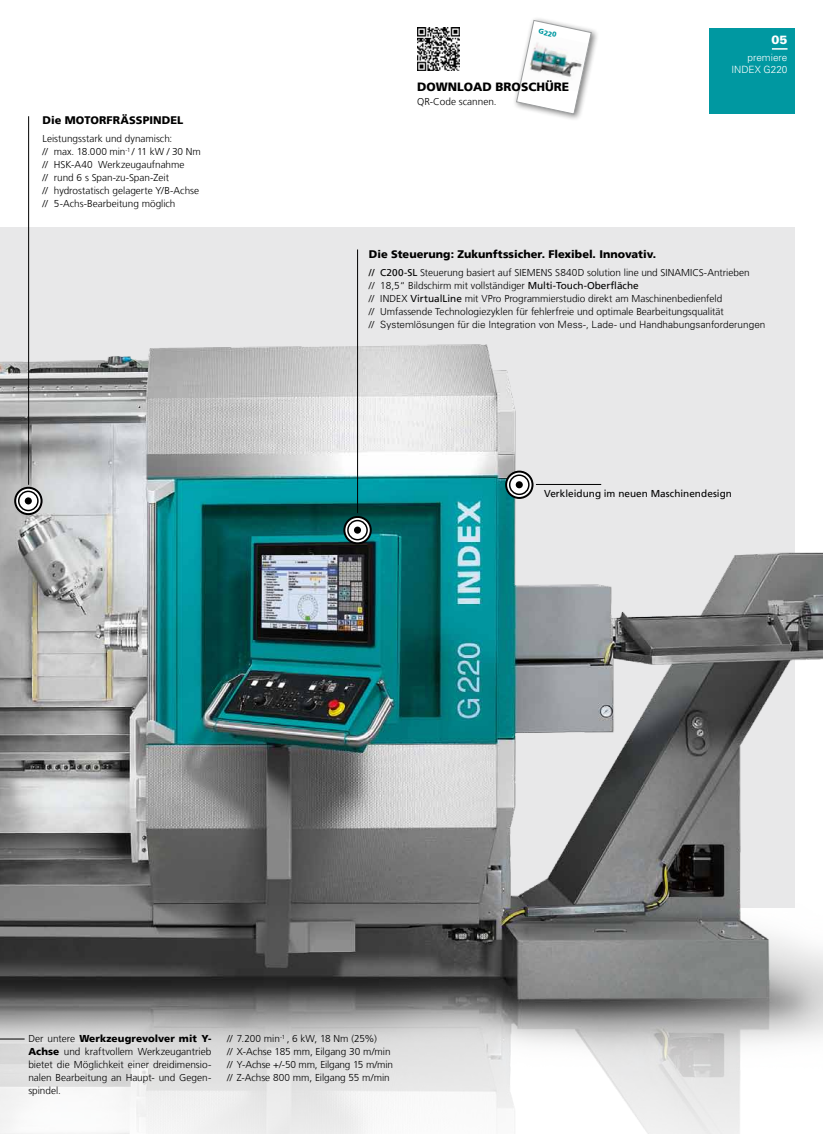
<style>
.page{position:relative;width:823px;height:1134px;background:#fff}
.page>*{position:absolute;margin:0;border:0;box-sizing:border-box;transform-origin:0 0}
.t1{font:900 12px "Frutiger LT";color:#000}
.t2{font:900 12px "Univers LT Std";color:#fff}
.Headline{font:900 11px "Frutiger LT";color:#000}
.Fliesstext{font:900 11px "Frutiger LT";letter-spacing:.005em;color:#000}
.Fliesstext-2{font:300 10px/13px "Frutiger LT";color:#000;text-align:justify}
.Fliesstext-3{font:300 10px "Univers";color:#000}
.Headline-2{font:10px "Frutiger LT";color:#000}
.t3{font:300 10px "Univers LT Std";color:#fff}
.t4{font:900 7px "Frutiger LT";color:#0098a1}
.s1{font-weight:400}
.s2{font-family:"Frutiger LT"}
.s3{font-weight:900}
</style>
<div class="page">
<img style="left:0;top:227px;width:822px;height:907px">
<svg style="left:15px;top:488px;width:27px;height:26px"></svg>
<div style="left:14px;top:487px;width:29px;height:28px;border:2px solid #000;border-radius:50%"></div>
<div style="left:18px;top:491px;width:21px;height:20px;border:2px solid #000;border-radius:50%"></div>
<div style="left:25px;top:497px;width:7px;height:7px;background:#000;border-radius:50%"></div>
<div style="left:708px;top:28px;width:86px;height:85px;background:#0098a1"></div>
<svg style="left:771px;top:48px;width:16px;height:2px"></svg>
<svg style="left:344px;top:517px;width:26px;height:26px"></svg>
<div style="left:343px;top:516px;width:28px;height:28px;border:2px solid #000;border-radius:50%"></div>
<div style="left:347px;top:520px;width:20px;height:20px;border:2px solid #000;border-radius:50%"></div>
<div style="left:354px;top:527px;width:7px;height:7px;background:#000;border-radius:50%"></div>
<hr style="left:357px;top:249px;width:1px;height:264px;background:#000">
<hr style="left:28px;top:116px;width:1px;height:369px;background:#000">
<div style="left:512px;top:16px;width:87px;height:106px;background:#000;opacity:.5"></div>
<svg style="left:515px;top:19px;width:77px;height:96px"></svg>
<svg style="left:506px;top:472px;width:26px;height:26px"></svg>
<div style="left:505px;top:471px;width:28px;height:28px;border:2px solid #000;border-radius:50%"></div>
<div style="left:508px;top:474px;width:21px;height:21px;border:2px solid #000;border-radius:50%"></div>
<div style="left:515px;top:481px;width:7px;height:7px;background:#000;border-radius:50%"></div>
<hr style="left:535px;top:484px;width:66px;height:1px;background:#000">
<svg style="left:0;top:1039px;width:25px;height:1px"></svg>
<img style="left:417px;top:28px;width:42px;height:42px">
<p class="Fliesstext" style="left:43px;top:114px;width:142px">Die MOTORFRÄSSPINDEL</p>
<p class="Fliesstext-2" style="left:43px;top:133px;width:131px">Leistungsstark und dynamisch:</p>
<p class="Fliesstext-2" style="left:43px;top:146px;width:159px">// max. 18.000 min<sup>-1</sup> / 11 kW / 30 Nm</p>
<p class="Fliesstext-2" style="left:43px;top:159px;width:143px">// HSK-A40 Werkzeugaufnahme</p>
<p class="Fliesstext-2" style="left:43px;top:172px;width:128px">// rund 6 s Span-zu-Span-Zeit</p>
<p class="Fliesstext-2" style="left:43px;top:185px;width:158px">// hydrostatisch gelagerte Y/B-Achse</p>
<p class="Fliesstext-2" style="left:43px;top:198px;width:134px">// 5-Achs-Bearbeitung möglich</p>
<p class="t4" style="left:539px;top:27px;width:20px;rotate:12deg">G220</p>
<p class="t1" style="left:417px;top:80px;width:153px">DOWNLOAD BROSCHÜRE</p>
<p class="Fliesstext-2" style="left:417px;top:95px;width:81px">QR-Code scannen.</p>
<p class="t2" style="left:771px;top:32px;width:18px">05</p>
<p class="t3" style="left:747px;top:51px;width:42px">premiere</p>
<p class="t3" style="left:730px;top:63px;width:58px">INDEX G220</p>
<p class="Headline" style="left:369px;top:247px;width:289px">Die Steuerung: Zukunftssicher. Flexibel. Innovativ.</p>
<p class="Fliesstext-2" style="left:369px;top:266px;width:382px"><span class="s1">// C200-SL</span> Steuerung basiert auf SIEMENS S840D solution line und SINAMICS-Antrieben</p>
<p class="Fliesstext-2" style="left:369px;top:279px;width:271px">// 18,5“ Bildschirm mit vollständiger <span class="s1">Multi-Touch-Oberfläche</span></p>
<p class="Fliesstext-2" style="left:369px;top:292px;width:354px">// INDEX <span class="s1">VirtualLine</span> mit VPro Programmierstudio direkt am Maschinenbedienfeld</p>
<p class="Fliesstext-2" style="left:369px;top:305px;width:356px">// Umfassende Technologiezyklen für fehlerfreie und optimale Bearbeitungsqualität</p>
<p class="Fliesstext-3" style="left:369px;top:318px;width:398px"><span class="s2">//</span> Systemlösungen für die Integration von Mess-, Lade- und Handhabungsanforderungen</p>
<p class="Headline-2" style="left:543px;top:487px;width:189px">Verkleidung im neuen Maschinendesign</p>
<p class="Fliesstext-2" style="left:28px;top:1032px;width:184px">Der untere <span class="s3">Werkzeugrevolver mit Y-Achse</span> und kraftvollem Werkzeugantrieb bietet die Möglichkeit einer dreidimensio&shy;nalen Bearbeitung an Haupt- und Gegen&shy;spindel.</p>
<p class="Fliesstext-2" style="left:227px;top:1032px;width:151px">// 7.200 min<sup>-1</sup> , 6 kW, 18 Nm (25%)</p>
<p class="Fliesstext-2" style="left:227px;top:1045px;width:165px">// X-Achse 185 mm, Eilgang 30 m/min</p>
<p class="Fliesstext-2" style="left:227px;top:1058px;width:167px">// Y-Achse +/-50 mm, Eilgang 15 m/min</p>
<p class="Fliesstext-2" style="left:227px;top:1071px;width:164px">// Z-Achse 800 mm, Eilgang 55 m/min</p>
</div>
